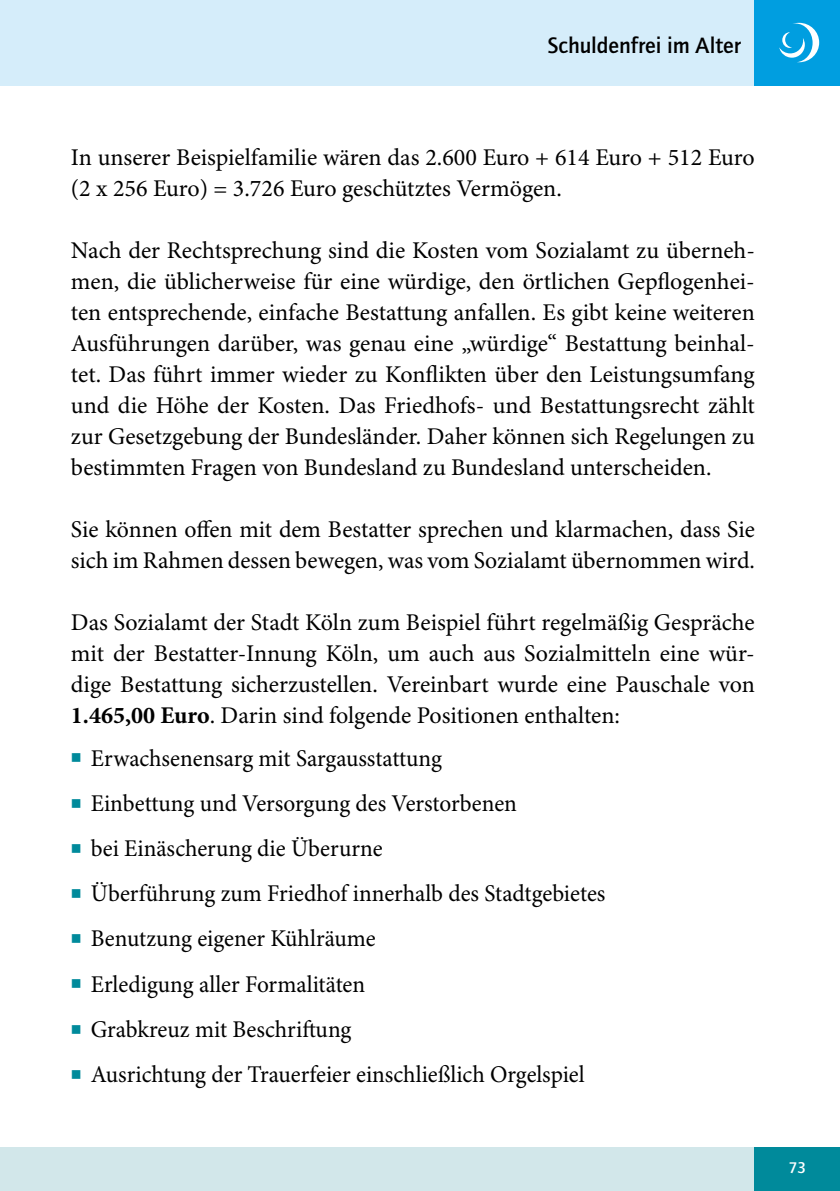
<style>
.page{position:relative;width:840px;height:1191px;background:#fff}
.page>*{position:absolute;margin:0;border:0;box-sizing:border-box;transform-origin:0 0}
.t1{font:24px/31px "Minion Pro";color:#000}
.t2{font:500 23px "Quay Sans ITC Std";color:#000}
.t3{font:500 16px "Quay Sans ITC Std";color:#fff}
.s1{font-weight:700}
</style>
<div class="page">
<div style="left:0;top:0;width:839px;height:85px;background:#d5edfa"></div>
<div style="left:0;top:1147px;width:839px;height:44px;background:#d2e7ea"></div>
<div style="left:754px;top:1147px;width:85px;height:44px;background:#008a9b"></div>
<div style="left:754px;top:0;width:85px;height:85px;background:#009ee0"></div>
<svg style="left:779px;top:23px;width:39px;height:39px"></svg>
<p class="t2" style="left:547px;top:31px;width:194px">Schuldenfrei im Alter</p>
<p class="t1" style="left:71px;top:143px;width:685px">In unserer Beispielfamilie wären das 2.600 Euro + 614 Euro + 512 Euro (2 x 256 Euro) = 3.726 Euro geschütztes Vermögen.</p>
<p class="t1" style="left:71px;top:236px;width:685px;text-align:justify">Nach der Rechtsprechung sind die Kosten vom Sozialamt zu überneh&shy;men, die üblicherweise für eine würdige, den örtlichen Gepflogenhei&shy;ten entsprechende, einfache Bestattung anfallen. Es gibt keine weiteren Ausführungen darüber, was genau eine „würdige“ Bestattung beinhal&shy;tet. Das führt immer wieder zu Konflikten über den Leistungsumfang und die Höhe der Kosten. Das Friedhofs- und Bestattungsrecht zählt zur Gesetzgebung der Bundesländer. Daher können sich Regelungen zu bestimmten Fragen von Bundesland zu Bundesland unterscheiden.</p>
<p class="t1" style="left:71px;top:515px;width:685px">Sie können offen mit dem Bestatter sprechen und klarmachen, dass Sie sich im Rahmen dessen bewegen, was vom Sozialamt übernommen wird.</p>
<p class="t1" style="left:71px;top:608px;width:685px;text-align:justify">Das Sozialamt der Stadt Köln zum Beispiel führt regelmäßig Gespräche mit der Bestatter-Innung Köln, um auch aus Sozialmitteln eine wür&shy;dige Bestattung sicherzustellen. Vereinbart wurde eine Pauschale von <span class="s1">1.465,00 Euro</span>. Darin sind folgende Positionen enthalten:</p>
<p class="t1" style="left:91px;top:736px;width:516px;line-height:45.2px">Erwachsenensarg mit Sargausstattung<br>Einbettung und Versorgung des Verstorbenen<br>bei Einäscherung die Überurne<br>Überführung zum Friedhof innerhalb des Stadtgebietes Benutzung eigener Kühlräume<br>Erledigung aller Formalitäten<br>Grabkreuz mit Beschriftung<br>Ausrichtung der Trauerfeier einschließlich Orgelspiel</p>
<p class="t3" style="left:788px;top:1158px;width:19px">73</p>
</div>
